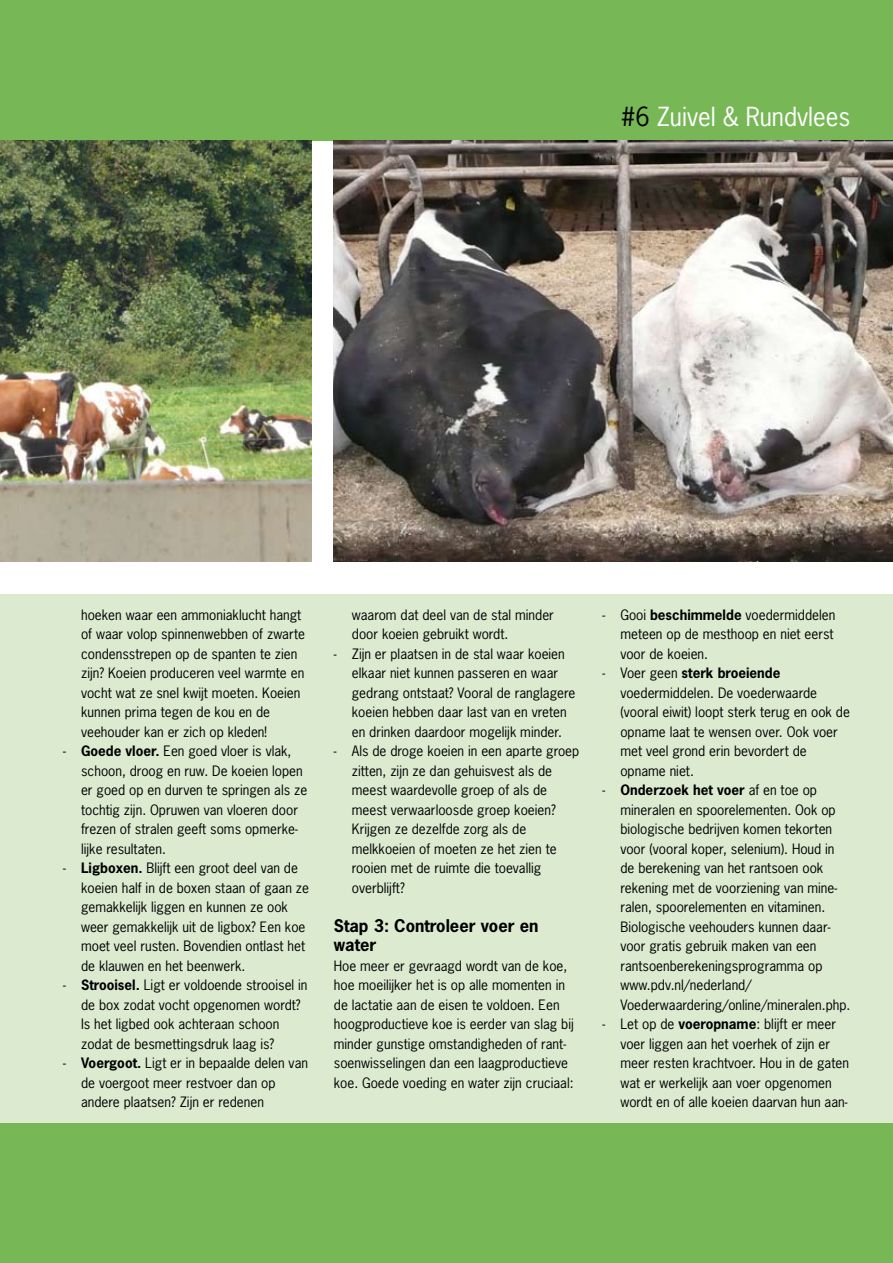
<style>
.page{position:relative;width:893px;height:1263px;background:#fff}
.page>*{position:absolute;margin:0;border:0;box-sizing:border-box;transform-origin:0 0}
.t1{font:24.75px "News Gothic";color:#fff}
.t2{font:700 16.5px/19.5px "News Gothic";color:#000}
.t3{font:13.5px/19.5px "News Gothic";color:#000}
.s1{color:#000}
.s2{font-weight:700}
</style>
<div class="page">
<div style="left:0;top:0;width:893px;height:141px;background:#77b756"></div>
<div style="left:0;top:1123px;width:893px;height:140px;background:#77b756"></div>
<div style="left:0;top:594px;width:893px;height:529px;background:#dcebd0"></div>
<img style="left:0;top:140px;width:312px;height:421px">
<img style="left:333px;top:140px;width:560px;height:421px">
<h1 class="t1" style="left:621px;top:101px;width:231px"><span class="s1">#6</span> Zuivel &amp; Rundvlees</h1>
<p class="t3" style="left:81px;top:605px;width:225px">hoeken waar een ammoniaklucht hangt of waar volop spinnenwebben of zwarte condensstrepen op de spanten te zien zijn? Koeien produceren veel warmte en vocht wat ze snel kwijt moeten. Koeien kunnen prima tegen de kou en de veehouder kan er zich op kleden!</p>
<p class="t3" style="left:81px;top:741px;width:228px;text-indent:-18px">- <span class="s2">Goede vloer.</span> Een goed vloer is vlak, schoon, droog en ruw. De koeien lopen er goed op en durven te springen als ze tochtig zijn. Opruwen van vloeren door frezen of stralen geeft soms opmerke&shy;lijke resultaten.</p>
<p class="t3" style="left:81px;top:858px;width:229px;text-indent:-18px">- <span class="s2">Ligboxen.</span> Blijft een groot deel van de koeien half in de boxen staan of gaan ze gemakkelijk liggen en kunnen ze ook weer gemakkelijk uit de ligbox? Een koe moet veel rusten. Bovendien ontlast het de klauwen en het beenwerk.</p>
<p class="t3" style="left:81px;top:975px;width:228px;text-indent:-18px">- <span class="s2">Strooisel.</span> Ligt er voldoende strooisel in de box zodat vocht opgenomen wordt?<br>Is het ligbed ook achteraan schoon zodat de besmettingsdruk laag is?</p>
<p class="t3" style="left:81px;top:1053px;width:228px;text-indent:-18px">- <span class="s2">Voergoot.</span> Ligt er in bepaalde delen van de voergoot meer restvoer dan op andere plaatsen? Zijn er redenen</p>
<p class="t3" style="left:352px;top:605px;width:204px">waarom dat deel van de stal minder door koeien gebruikt wordt.</p>
<p class="t3" style="left:352px;top:644px;width:225px;text-indent:-18px">- Zijn er plaatsen in de stal waar koeien elkaar niet kunnen passeren en waar gedrang ontstaat? Vooral de ranglagere koeien hebben daar last van en vreten en drinken daardoor mogelijk minder.</p>
<p class="t3" style="left:352px;top:741px;width:229px;text-indent:-18px">- Als de droge koeien in een aparte groep zitten, zijn ze dan gehuisvest als de meest waardevolle groep of als de meest verwaarloosde groep koeien?<br>Krijgen ze dezelfde zorg als de melkkoeien of moeten ze het zien te rooien met de ruimte die toevallig overblijft?</p>
<p class="t2" style="left:334px;top:915px;width:206px">Stap 3: Controleer voer en water</p>
<p class="t3" style="left:334px;top:956px;width:241px">Hoe meer er gevraagd wordt van de koe, hoe moeilijker het is op alle momenten in de lactatie aan de eisen te voldoen. Een hoogproductieve koe is eerder van slag bij minder gunstige omstandigheden of rant&shy;soenwisselingen dan een laagproductieve koe. Goede voeding en water zijn cruciaal:</p>
<p class="t3" style="left:620px;top:605px;width:216px;text-indent:-18px">- Gooi <span class="s2">beschimmelde</span> voedermiddelen meteen op de mesthoop en niet eerst voor de koeien.</p>
<p class="t3" style="left:620px;top:663px;width:231px;text-indent:-18px">- Voer geen <span class="s2">sterk broeiende </span>voedermiddelen. De voederwaarde (vooral eiwit) loopt sterk terug en ook de opname laat te wensen over. Ook voer met veel grond erin bevordert de opname niet.</p>
<p class="t3" style="left:620px;top:780px;width:232px;text-indent:-18px">- <span class="s2">Onderzoek het voer</span> af en toe op mineralen en spoorelementen. Ook op biologische bedrijven komen tekorten voor (vooral koper, selenium). Houd in de berekening van het rantsoen ook rekening met de voorziening van mine&shy;ralen, spoorelementen en vitaminen.<br>Biologische veehouders kunnen daar&shy;voor gratis gebruik maken van een rantsoenberekeningsprogramma op www.pdv.nl/nederland/ Voederwaardering/online/mineralen.php.</p>
<p class="t3" style="left:620px;top:1014px;width:230px;text-indent:-18px">- Let op de <span class="s2">voeropname</span>: blijft er meer voer liggen aan het voerhek of zijn er meer resten krachtvoer. Hou in de gaten wat er werkelijk aan voer opgenomen wordt en of alle koeien daarvan hun aan-</p>
</div>
